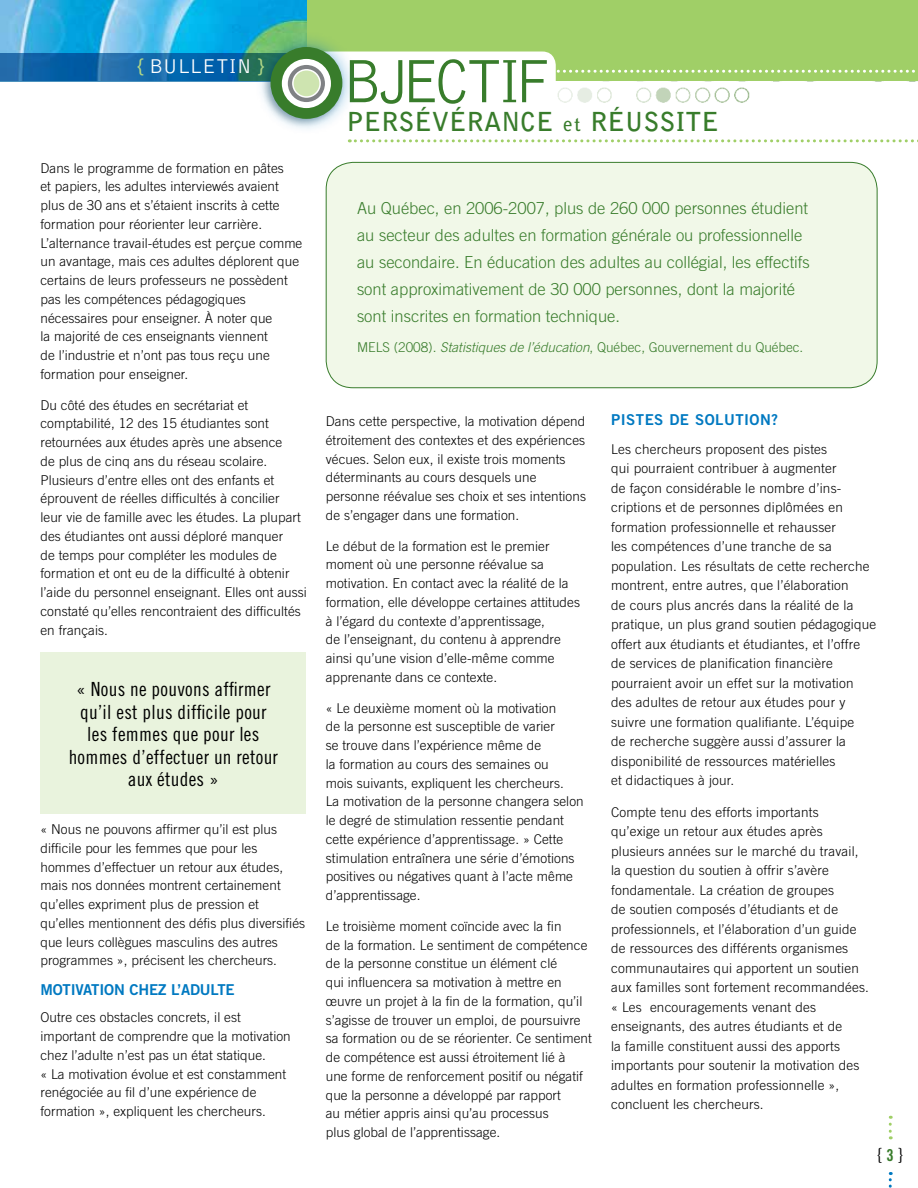
<style>
.page{position:relative;width:918px;height:1188px;background:#fff}
.page>*{position:absolute;margin:0;border:0;box-sizing:border-box;transform-origin:0 0}
.t1{font:300 63.45px "Bell Gothic";letter-spacing:-.09em;color:#387c2b;scale:.94 1}
.t2{font:700 26.1px "Bell Gothic";color:#387c2b}
.t3{font:300 20.7px "Bell Gothic";color:#fff}
.t4{font:19.5px/22.5px "Trade Gothic Cond Eighteen";letter-spacing:.015em;color:#000;text-align:center}
.t5{font:18px "Trade Gothic Cond Eighteen";color:#000}
.t6{font:300 16.5px/27px "Trade Gothic";color:#387c2b}
.t7{font:15px "Trade Gothic Bold Two";letter-spacing:-.015em;color:#0079c1}
.t8{font:15px "Trade Gothic Bold Two";letter-spacing:.03em;color:#0079c1}
.t9{font:300 13.5px/18.8px "Trade Gothic";letter-spacing:.005em;color:#000}
.t10{font:300 13.5px "Trade Gothic";color:#387c2b}
.s1{font-size:24.3px;color:#b2d785}
.s2{font-size:19.2px}
.s3{font-style:italic}
.s4{font-family:"Trade Gothic Bold Cond Twenty";font-size:16.5px;color:#387c2b}
</style>
<div class="page">
<img style="left:557px;top:81px;width:361px;height:22px">
<div style="left:287px;top:0;width:631px;height:81px;background:#a0cf67"></div>
<img style="left:0;top:0;width:307px;height:53px">
<svg style="left:0;top:53px;width:253px;height:29px;background:#1267a6"></svg>
<div style="left:299px;top:52px;width:257px;height:61px;background:#fff;border-radius:14px"></div>
<svg style="left:555px;top:70px;width:360px;height:3px"></svg>
<svg style="left:349px;top:139px;width:569px;height:3px"></svg>
<div style="left:253px;top:29px;width:104px;height:105px;background:#0079c1;opacity:.5"></div>
<div style="left:271px;top:47px;width:71px;height:72px;background:#387c2b;border-radius:50%"></div>
<svg style="left:285px;top:62px;width:43px;height:43px"></svg>
<div style="left:282px;top:59px;width:49px;height:49px;border:6px solid #fff;border-radius:50%"></div>
<div style="left:293px;top:70px;width:27px;height:27px;background:#cee4b0;border-radius:50%"></div>
<div style="left:292px;top:69px;width:29px;height:29px;border:2px solid #fff;border-radius:50%"></div>
<svg style="left:889px;top:1172px;width:3px;height:16px"></svg>
<svg style="left:889px;top:1116px;width:3px;height:23px"></svg>
<div style="left:40px;top:652px;width:266px;height:162px;background:#e9f3dd"></div>
<div style="left:326px;top:162px;width:551px;height:226px;background:#f1f8e8;border-radius:27px"></div>
<div style="left:326px;top:162px;width:551px;height:226px;border:1px solid #387c2b;border-radius:27px"></div>
<h3 class="t3" style="left:136px;top:55px;width:131px"><span class="s1">{</span> BULLETIN <span class="s1">}</span></h3>
<p class="t9" style="left:40px;top:158px;width:263px">Dans le programme de formation en pâtes<br>et papiers, les adultes interviewés avaient plus de 30 ans et s’étaient inscrits à cette formation pour réorienter leur carrière.<br>L’alternance travail-études est perçue comme un avantage, mais ces adultes déplorent que certains de leurs professeurs ne possèdent pas les compétences -pédagogiques nécessaires pour enseigner. À noter que<br>la majorité de ces enseignants viennent<br>de l’industrie et n’ont pas tous reçu une formation pour enseigner.</p>
<p class="t9" style="left:40px;top:395px;width:268px">Du côté des études en secrétariat et comptabilité, 12 des 15 étudiantes sont retournées aux études après une absence<br>de plus de cinq ans du réseau scolaire.<br>Plusieurs d’entre elles ont des enfants et éprouvent de réelles difficultés à concilier<br>leur vie de famille avec les études. La plupart des étudiantes ont aussi déploré manquer<br>de temps pour compléter les modules de formation et ont eu de la difficulté à obtenir l’aide du personnel enseignant. Elles ont aussi constaté qu’elles rencontraient des difficultés en français.</p>
<h3 class="t4" style="left:69px;top:678px;width:211px">« Nous ne pouvons affirmer qu’il est plus difficile pour les femmes que pour les hommes d’effectuer un retour aux études »</h3>
<p class="t9" style="left:40px;top:820px;width:266px">« Nous ne pouvons affirmer qu’il est plus difficile pour les femmes que pour les hommes d’effectuer un retour aux études, mais nos données montrent certainement qu’elles expriment plus de pression et qu’elles mentionnent des défis plus diversifiés que leurs collègues masculins des autres programmes », précisent les chercheurs.</p>
<p class="t7" style="left:40px;top:980px;width:196px">MOTIVATION CHEZ L’ADULTE</p>
<p class="t9" style="left:40px;top:1008px;width:252px">Outre ces obstacles concrets, il est important de comprendre que la motivation chez l’adulte n’est pas un état statique.<br>« La motivation évolue et est constamment renégociée au fil d’une expérience de formation », expliquent les chercheurs.</p>
<h1 class="t1" style="left:342px;top:47px;width:224px">BJECTIF</h1>
<h2 class="t2" style="left:346px;top:106px;width:374px">PERSÉVÉRANCE <span class="s2">et</span> RÉUSSITE</h2>
<p class="t6" style="left:357px;top:194px;width:454px">Au Québec, en 2006-2007, plus de 260 000 personnes étudient au secteur des adultes en formation générale ou professionnelle au secondaire. En éducation des adultes au collégial, les effectifs sont approximativement de 30 000 personnes, dont la majorité sont inscrites en formation technique.</p>
<p class="t10" style="left:357px;top:339px;width:448px">MELS (2008). <span class="s3">Statistiques de l’éducation</span>, Québec, Gouvernement du Québec.</p>
<p class="t9" style="left:326px;top:412px;width:262px">Dans cette perspective, la motivation dépend étroitement des contextes et des expériences vécues. Selon eux, il existe trois moments déterminants au cours desquels une personne réévalue ses choix et ses intentions de s’engager dans une formation.</p>
<p class="t9" style="left:326px;top:536px;width:256px">Le début de la formation est le premier moment où une personne réévalue sa motivation. En contact avec la réalité de la formation, elle développe certaines attitudes à l’égard du contexte d’apprentissage,<br>de l’enseignant, du contenu à apprendre ainsi qu’une vision d’elle-même comme apprenante dans ce contexte.</p>
<p class="t9" style="left:326px;top:698px;width:259px">« Le deuxième moment où la motivation<br>de la personne est susceptible de varier<br>se trouve dans l’expérience même de<br>la formation au cours des semaines ou<br>mois suivants, expliquent les chercheurs.<br>La motivation de la personne changera selon le degré de stimulation ressentie pendant cette expérience d’apprentissage. » Cette stimulation entraînera une série d’émotions positives ou négatives quant à l’acte même d’apprentissage.</p>
<p class="t9" style="left:326px;top:917px;width:268px">Le troisième moment coïncide avec la fin<br>de la formation. Le sentiment de compétence de la personne constitue un élément clé<br>qui influencera sa motivation à mettre en œuvre un projet à la fin de la formation, qu’il s’agisse de trouver un emploi, de poursuivre sa formation ou de se réorienter. Ce sentiment de compétence est aussi étroitement lié à<br>une forme de renforcement positif ou négatif que la personne a développé par rapport<br>au métier appris ainsi qu’au processus<br>plus global de l’apprentissage.</p>
<p class="t8" style="left:611px;top:411px;width:168px">PISTES DE SOLUTION?</p>
<p class="t9" style="left:611px;top:439px;width:267px;line-height:19.5px">Les chercheurs proposent des pistes<br>qui pourraient contribuer à augmenter<br>de façon considérable le nombre d’ins&shy;criptions et de personnes diplômées en formation -professionnelle et rehausser<br>les -compétences d’une tranche de sa population. Les résultats de cette recherche montrent, entre autres, que l’élaboration<br>de cours plus ancrés dans la réalité de la pratique, un plus grand soutien pédagogique offert aux étudiants et étudiantes, et l’offre de services de -planification financière pourraient avoir un effet sur la motivation des adultes de retour aux études pour y suivre une formation qualifiante. L’équipe<br>de recherche suggère aussi d’assurer la disponibilité de ressources matérielles<br>et didactiques à jour.</p>
<p class="t9" style="left:611px;top:802px;width:259px;line-height:19.5px">Compte tenu des efforts importants qu’exige un retour aux études après plusieurs années sur le marché du travail, la question du soutien à offrir s’avère fondamentale. La création de groupes<br>de soutien composés -d’étudiants et de professionnels, et -l’élaboration d’un guide de ressources des différents organismes communautaires qui apportent un soutien aux familles sont fortement -recommandées. « Les --encouragements venant des enseignants, des autres étudiants et de<br>la famille constituent aussi des apports importants pour soutenir la motivation des adultes en formation -professionnelle », concluent les chercheurs.</p>
<h3 class="t5" style="left:878px;top:1144px;width:27px">{ <span class="s4">3</span> }</h3>
</div>
